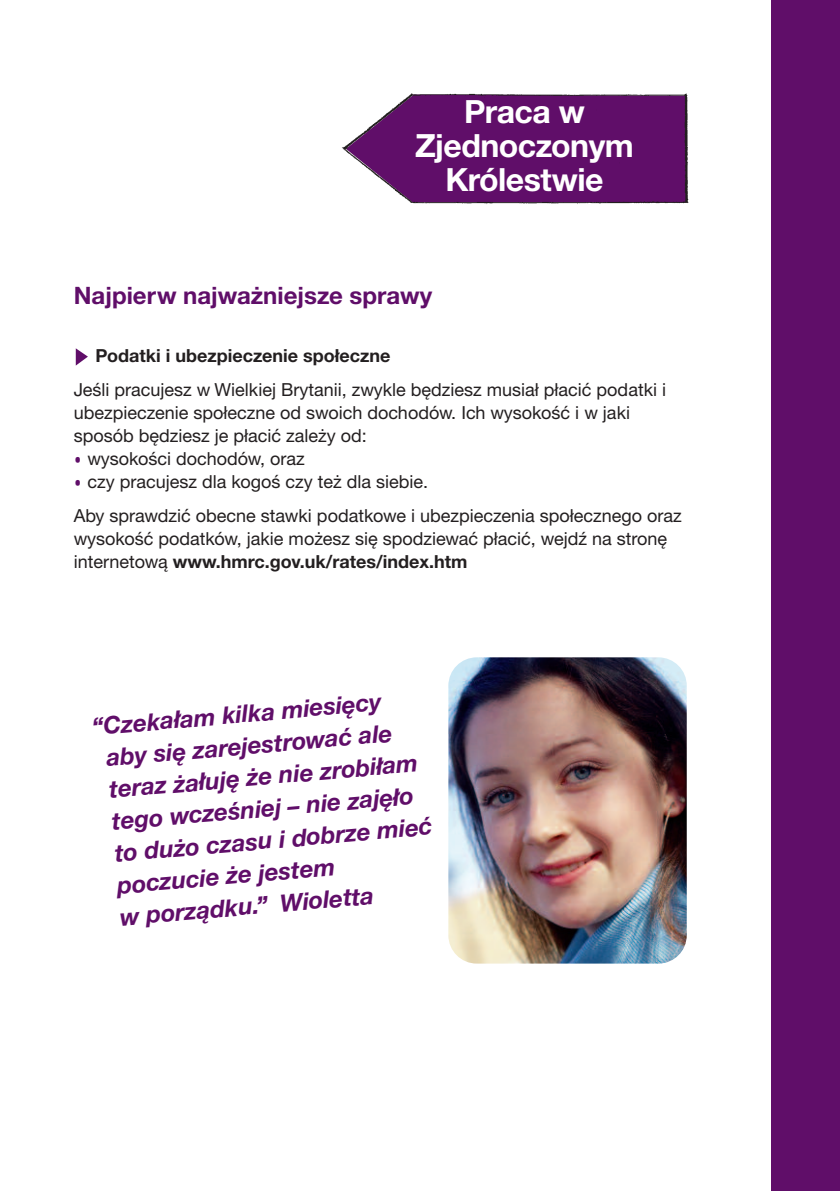
<style>
.page{position:relative;width:840px;height:1191px;background:#fff}
.page>*{position:absolute;margin:0;border:0;box-sizing:border-box;transform-origin:0 0}
.t1{font:700 32px/34px "Helvetica Neue CE";letter-spacing:-.015em;color:#fff;text-align:center}
.t2{font:italic 700 24px/32px "Helvetica Neue CE";color:#600e69}
.t3{font:700 24px "Helvetica Neue CE";color:#600e69}
.t4{font:18px/23px "Helvetica Neue CE";color:#231f20}
.t5{font:700 18px "Helvetica Neue CE";color:#231f20}
.s1{font-family:"IR Modena";color:#600e69}
.s2{font-weight:700}
</style>
<div class="page">
<div style="left:771px;top:0;width:68px;height:1191px;background:#600e69"></div>
<svg style="left:76px;top:348px;width:12px;height:17px"></svg>
<img style="left:342px;top:93px;width:347px;height:111px">
<img style="left:448px;top:657px;width:238px;height:306px;border-radius:28px">
<h1 class="t1" style="left:415px;top:97px;width:220px">Praca w<br>Zjednoczonym<br>Królestwie</h1>
<h2 class="t3" style="left:74px;top:287px;width:360px">Najpierw najważniejsze sprawy</h2>
<p class="t5" style="left:95px;top:349px;width:296px">Podatki i ubezpieczenie społeczne</p>
<p class="t4" style="left:74px;top:380px;width:593px">Jeśli pracujesz w Wielkiej Brytanii, zwykle będziesz musiał płacić podatki i ubezpieczenie społeczne od swoich dochodów. Ich wysokość i w jaki sposób będziesz je płacić zależy od:</p>
<p class="t4" style="left:74px;top:449px;width:232px"><span class="s1">•</span> wysokości dochodów, oraz</p>
<p class="t4" style="left:74px;top:466px;width:609px;line-height:34.4px"><span class="s1">•</span> czy pracujesz dla kogoś czy też dla siebie.<br>Aby sprawdzić obecne stawki podatkowe i ubezpieczenia społecznego oraz</p>
<p class="t4" style="left:74px;top:529px;width:594px">wysokość podatków, jakie możesz się spodziewać płacić, wejdź na stronę internetową <span class="s2">www.hmrc.gov.uk/rates/index.htm</span></p>
<h2 class="t2" style="left:102px;top:712px;width:320px;text-indent:-11px;rotate:-5deg">“Czekałam kilka miesięcy aby się zarejestrować ale teraz żałuję że nie zrobiłam tego wcześniej – nie zajęło to dużo czasu i dobrze mieć poczucie że jestem<br>w porządku.” Wioletta</h2>
</div>
